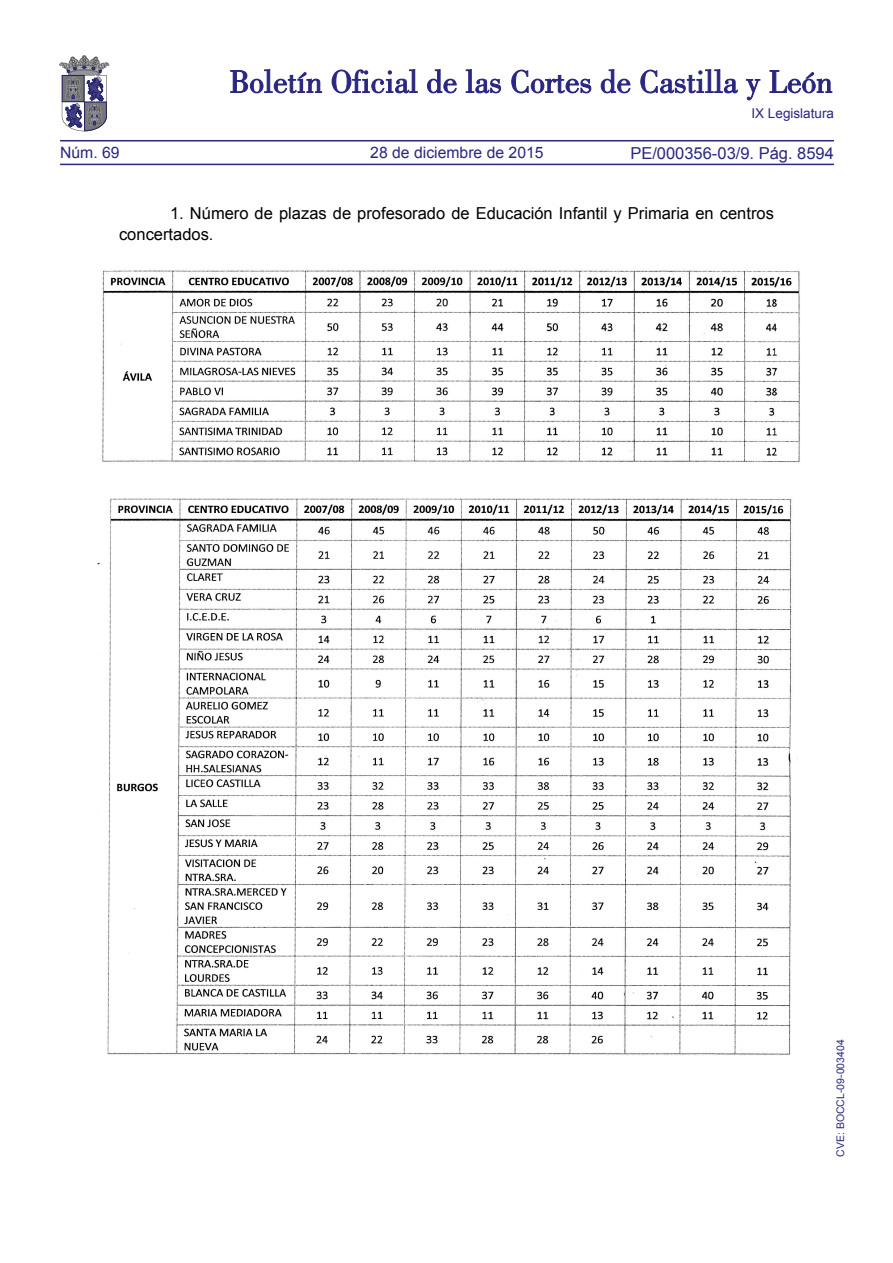
<style>
.page{position:relative;width:893px;height:1263px;background:#fff}
.page>*{position:absolute;margin:0;border:0;box-sizing:border-box;transform-origin:0 0}
.TEXTO_NORMAL{font:16.5px/21px "Arial";color:#000}
.t1{font:16.5px "Arial";color:#292780}
.t2{font:15.75px "Arial";color:#292780}
.t3{font:13.5px "Arial";color:#292780}
.TEXTO_NORMAL-2{font:10.5px "Arial";color:#292780}
</style>
<div class="page">
<hr style="left:60px;top:164px;width:774px;height:1px;background:#292780">
<hr style="left:60px;top:140px;width:774px;height:1px;background:#292780">
<svg style="left:230px;top:69px;width:92px;height:24px"></svg>
<svg style="left:332px;top:69px;width:86px;height:24px"></svg>
<svg style="left:427px;top:69px;width:30px;height:24px"></svg>
<svg style="left:466px;top:69px;width:35px;height:24px"></svg>
<svg style="left:511px;top:70px;width:80px;height:23px"></svg>
<svg style="left:601px;top:69px;width:29px;height:24px"></svg>
<svg style="left:640px;top:69px;width:98px;height:24px"></svg>
<svg style="left:746px;top:79px;width:14px;height:21px"></svg>
<svg style="left:770px;top:70px;width:62px;height:23px"></svg>
<svg style="left:60px;top:55px;width:49px;height:76px"></svg>
<img style="left:97px;top:270px;width:703px;height:785px">
<p class="t2" style="left:60px;top:142px;width:61px">Núm. 69</p>
<p class="t2" style="left:370px;top:142px;width:175px">28 de diciembre de 2015</p>
<p class="t3" style="left:751px;top:105px;width:84px">IX Legislatura</p>
<p class="t1" style="left:630px;top:142px;width:205px">PE/000356‑03/9. Pág. 8594</p>
<p class="TEXTO_NORMAL" style="left:119px;top:203px;width:656px;text-indent:51px">1. Número de plazas de profesorado de Educación Infantil y Primaria en centros concertados.</p>
<p class="TEXTO_NORMAL-2" style="left:834px;top:1157px;width:119px;rotate:-90deg">CVE: BOCCL-09-003404</p>
</div>
